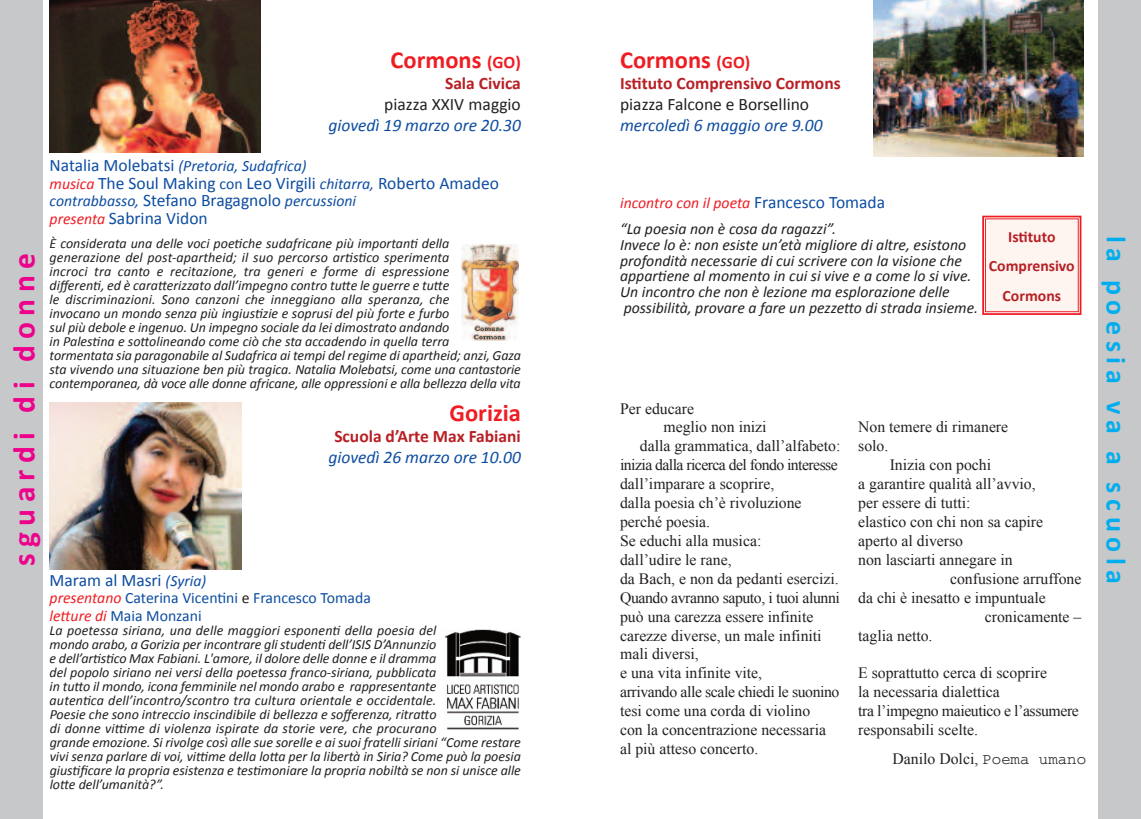
<style>
.page{position:relative;width:1141px;height:819px;background:#fff}
.page>*{position:absolute;margin:0;border:0;box-sizing:border-box;transform-origin:0 0}
.t1{font:700 31.5px "Calibri";letter-spacing:.2em;color:#ed028c}
.t2{font:700 28px "Calibri";letter-spacing:.2em;color:#00aeef}
.t3{font:700 24.5px "Calibri";color:#ee1d23}
.t4{font:17.5px "Calibri";color:#0d4da1}
.t5{font:italic 17.5px "Calibri";color:#0d4da1}
.t6{font:700 17.5px "Calibri";color:#b72025}
.t7{font:17.5px "Calibri";color:#231f20}
.t8{font:15.75px/18.9px "Times New Roman";color:#231f20}
.t9{font:italic 15.75px/15.8px "Calibri";color:#231f20}
.t10{font:italic 15.75px "Calibri";color:#0d4da1}
.t11{font:15.75px "Times New Roman";letter-spacing:-.025em;color:#231f20}
.t12{font:15.75px/17.5px "Calibri";color:#0d4da1}
.t13{font:15.75px "Times New Roman";letter-spacing:-.035em;color:#231f20}
.t14{font:700 15.75px/29.8px "Calibri";color:#b72025;text-align:center}
.t15{font:italic 14px/14px "Calibri";color:#231f20}
.s1{font-size:17.5px}
.s2{font-style:normal;font-size:17.5px}
.s3{font-style:italic;font-size:15.75px;color:#ee1d23}
.s4{font-size:15.75px}
.s5{font-style:italic;font-size:15.75px}
.s6{font-style:italic;color:#ee1d23}
.s7{color:#231f20}
.s8{color:#ee1d23}
.s9{font-style:normal;font-size:17.5px;color:#0d4da1}
.s10{font-family:"Courier"}
</style>
<div class="page">
<div style="left:1098px;top:0;width:43px;height:819px;background:#c7c8ca"></div>
<img style="left:50px;top:0;width:210px;height:153px">
<img style="left:50px;top:402px;width:192px;height:167px">
<div style="left:0;top:0;width:43px;height:819px;background:#c7c8ca"></div>
<img style="left:873px;top:0;width:211px;height:156px">
<img style="left:444px;top:629px;width:77px;height:101px">
<img style="left:461px;top:244px;width:57px;height:96px">
<div style="left:986px;top:219px;width:92px;height:92px;background:#fef5f1"></div>
<div style="left:982px;top:216px;width:99px;height:99px;border:2px solid #ee1d23"></div>
<div style="left:985px;top:218px;width:93px;height:94px;border:1px solid #ee1d23"></div>
<h3 class="t3" style="left:391px;top:50px;width:132px">Cormons <span class="s1">(GO)</span></h3>
<p class="t6" style="left:445px;top:76px;width:77px">Sala Civica</p>
<p class="t7" style="left:384px;top:97px;width:138px">piazza XXIV maggio</p>
<p class="t5" style="left:329px;top:118px;width:194px">giovedì 19 marzo ore 20.30</p>
<h1 class="t1" style="left:11px;top:565px;width:314px;rotate:-90deg">sguardi di donne</h1>
<p class="t10" style="left:50px;top:159px;width:258px"><span class="s2">Natalia Molebatsi</span> (Pretoria, Sudafrica)</p>
<p class="t4" style="left:50px;top:176px;width:451px"><span class="s3">musica</span> The Soul Making <span class="s4">con</span> Leo Virgili <span class="s5">chitarra,</span> Roberto Amadeo</p>
<p class="t10" style="left:50px;top:194px;width:308px">contrabbasso, <span class="s2">Stefano Bragagnolo</span> percussioni</p>
<p class="t4" style="left:50px;top:211px;width:160px"><span class="s3">presenta</span> Sabrina Vidon</p>
<p class="t15" style="left:50px;top:238px;width:473px">È considerata una delle voci poetiche sudafricane più importanti della generazione del post-apartheid; il suo percorso artistico sperimenta<br>incroci tra canto e recitazione, tra generi e forme di espressione<br>differenti, ed è caratterizzato dall’impegno contro tutte le guerre e tutte<br>le discriminazioni. Sono canzoni che inneggiano alla speranza, che<br>invocano un mondo senza più ingiustizie e soprusi del più forte e furbo<br>sul più debole e ingenuo. Un impegno sociale da lei dimostrato andando<br>in Palestina e sottolineando come ciò che sta accadendo in quella terra<br>tormentata sia paragonabile al Sudafrica ai tempi del regime di apartheid; anzi, Gaza sta vivendo una situazione ben più tragica. Natalia Molebatsi, come una cantastorie contemporanea, dà voce alle donne africane, alle oppressioni e alla bellezza della vita</p>
<h3 class="t3" style="left:450px;top:402px;width:73px">Gorizia</h3>
<p class="t6" style="left:334px;top:429px;width:188px">Scuola d’Arte Max Fabiani</p>
<p class="t5" style="left:329px;top:450px;width:194px">giovedì 26 marzo ore 10.00</p>
<p class="t4" style="left:50px;top:572px;width:158px">Maram al Masri <span class="s5">(Syria)</span></p>
<p class="t12" style="left:50px;top:590px;width:323px"><span class="s6">presentano</span> Caterina Vicentini <span class="s7">e</span> Francesco Tomada <span class="s6">letture di</span> Maia Monzani</p>
<p class="t15" style="left:50px;top:624px;width:473px">La poetessa siriana, una delle maggiori esponenti della poesia del<br>mondo arabo, a Gorizia per incontrare gli studenti dell’ISIS D’Annunzio<br>e dell’artistico Max Fabiani. L'amore, il dolore delle donne e il dramma<br>del popolo siriano nei versi della poetessa franco-siriana, pubblicata<br>in tutto il mondo, icona femminile nel mondo arabo e rappresentante<br>autentica dell’incontro/scontro tra cultura orientale e occidentale.<br>Poesie che sono intreccio inscindibile di bellezza e sofferenza, ritratto<br>di donne vittime di violenza ispirate da storie vere, che procurano<br>grande emozione. Si rivolge così alle sue sorelle e ai suoi fratelli siriani “Come restare vivi senza parlare di voi, vittime della lotta per la libertà in Siria? Come può la poesia giustificare la propria esistenza e testimoniare la propria nobiltà se non si unisce alle lotte dell’umanità?”.</p>
<h3 class="t3" style="left:620px;top:50px;width:132px">Cormons <span class="s1">(GO)</span></h3>
<p class="t6" style="left:620px;top:76px;width:222px">Istituto Comprensivo Cormons</p>
<p class="t7" style="left:620px;top:97px;width:191px">piazza Falcone e Borsellino</p>
<p class="t5" style="left:620px;top:118px;width:204px">mercoledì 6 maggio ore 9.00</p>
<p class="t9" style="left:620px;top:191px;width:267px;line-height:26.2px"><span class="s8">incontro con il poeta</span> <span class="s9">Francesco Tomada </span>“La poesia non è cosa da ragazzi”.</p>
<p class="t9" style="left:620px;top:238px;width:360px">Invece lo è: non esiste un’età migliore di altre, esistono profondità necessarie di cui scrivere con la visione che appartiene al momento in cui si vive e a come lo si vive.<br>Un incontro che non è lezione ma esplorazione delle possibilità, provare a fare un pezzetto di strada insieme.</p>
<p class="t14" style="left:989px;top:223px;width:87px">Istituto<br>Comprensivo<br>Cormons</p>
<p class="t8" style="left:620px;top:399px;width:75px">Per educare</p>
<p class="t8" style="left:663px;top:417px;width:105px">meglio non inizi</p>
<p class="t8" style="left:640px;top:436px;width:202px">dalla grammatica, dall’alfabeto:</p>
<p class="t13" style="left:620px;top:456px;width:219px">inizia dalla ricerca del fondo interesse</p>
<p class="t8" style="left:620px;top:474px;width:156px">dall’imparare a scoprire,</p>
<p class="t8" style="left:620px;top:493px;width:183px">dalla poesia ch’è rivoluzione</p>
<p class="t8" style="left:620px;top:512px;width:92px">perché poesia.</p>
<p class="t8" style="left:620px;top:531px;width:143px">Se educhi alla musica:</p>
<p class="t8" style="left:620px;top:550px;width:113px">dall’udire le rane,</p>
<p class="t8" style="left:620px;top:569px;width:220px">da Bach, e non da pedanti esercizi.</p>
<p class="t11" style="left:620px;top:588px;width:221px">Quando avranno saputo, i tuoi alunni</p>
<p class="t8" style="left:620px;top:606px;width:195px">può una carezza essere infinite</p>
<p class="t8" style="left:620px;top:625px;width:203px">carezze diverse, un male infiniti</p>
<p class="t8" style="left:620px;top:644px;width:80px">mali diversi,</p>
<p class="t8" style="left:620px;top:663px;width:144px">e una vita infinite vite,</p>
<p class="t11" style="left:620px;top:683px;width:221px">arrivando alle scale chiedi le suonino</p>
<p class="t8" style="left:620px;top:701px;width:192px">tesi come una corda di violino</p>
<p class="t8" style="left:620px;top:720px;width:207px">con la concentrazione necessaria</p>
<p class="t8" style="left:620px;top:739px;width:140px">al più atteso concerto.</p>
<p class="t8" style="left:858px;top:417px;width:151px">Non temere di rimanere solo.</p>
<p class="t8" style="left:890px;top:455px;width:103px">Inizia con pochi</p>
<p class="t8" style="left:858px;top:474px;width:179px">a garantire qualità all’avvio,</p>
<p class="t8" style="left:858px;top:493px;width:114px">per essere di tutti:</p>
<p class="t8" style="left:858px;top:512px;width:186px">elastico con chi non sa capire</p>
<p class="t8" style="left:858px;top:531px;width:106px">aperto al diverso</p>
<p class="t8" style="left:858px;top:550px;width:156px">non lasciarti annegare in</p>
<p class="t8" style="left:950px;top:569px;width:133px">confusione arruffone</p>
<p class="t8" style="left:858px;top:588px;width:189px">da chi è inesatto e impuntuale</p>
<p class="t8" style="left:985px;top:606px;width:98px">cronicamente –</p>
<p class="t8" style="left:858px;top:625px;width:76px">taglia netto.</p>
<p class="t8" style="left:858px;top:663px;width:222px">E soprattutto cerca di scoprire<br>la necessaria dialettica<br>tra l’impegno maieutico e l’assumere responsabili scelte.</p>
<p class="t8" style="left:893px;top:749px;width:195px">Danilo Dolci, <span class="s10">Poema umano</span></p>
<h2 class="t2" style="left:1128px;top:236px;width:350px;rotate:90deg">la poesia va a scuola</h2>
</div>
